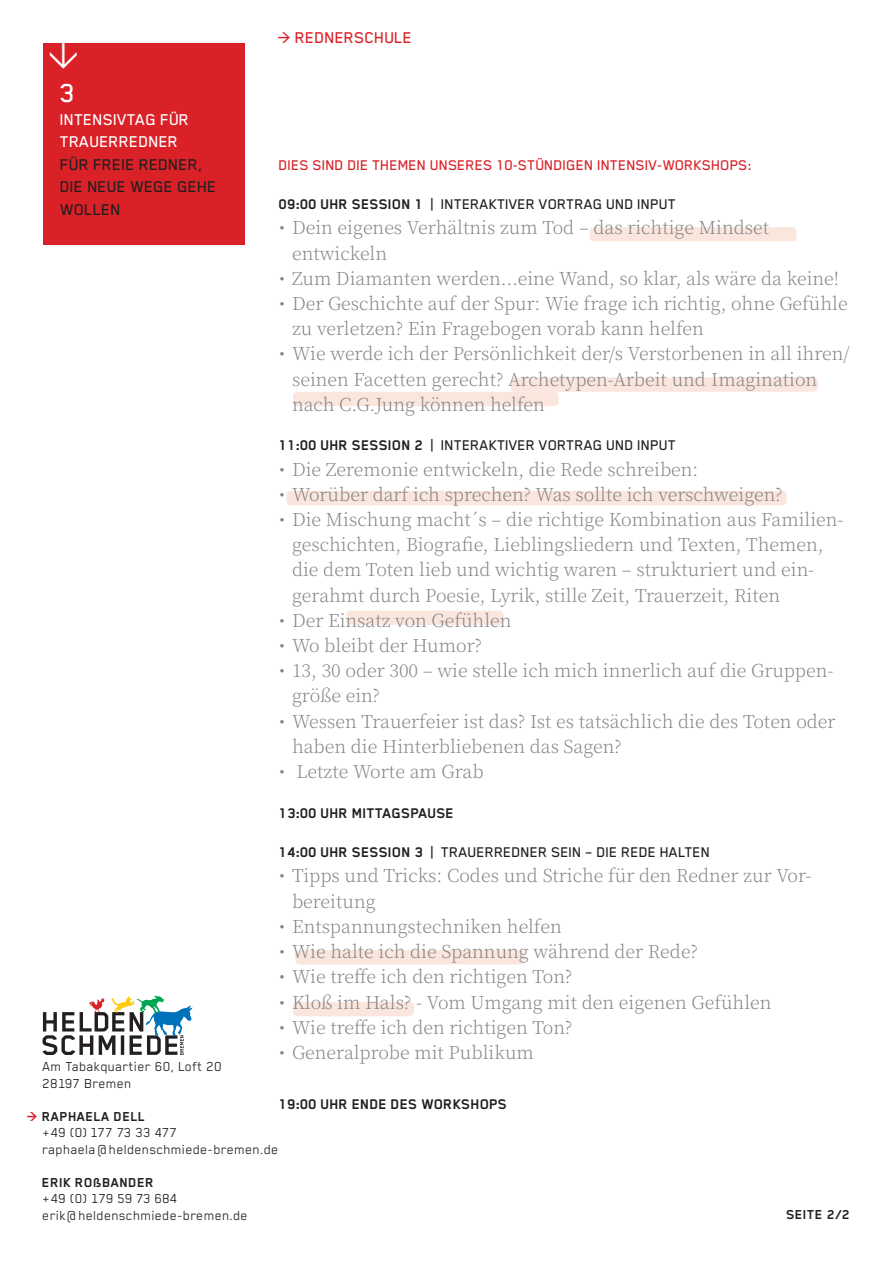
<style>
.page{position:relative;width:893px;height:1263px;background:#fff}
.page>*{position:absolute;margin:0;border:0;box-sizing:border-box;transform-origin:0 0}
.t1{font:500 30px "Blender";color:#fff}
.t2{font:200 18px/25.2px "Noto Serif JP";color:#808285}
.t3{font:500 18px/22.5px "Blender";color:#231f20}
.t4{font:500 18px/22.5px "Blender";color:#fff}
.t5{font:500 18px "Blender";color:#da2128}
.t6{font:500 16.2px "Blender";color:#231f20}
.t7{font:500 16.2px "Blender";color:#da2128}
.t8{font:700 16.2px "Blender";color:#231f20}
.t9{font:15px/16.5px "Blender";letter-spacing:.02em;color:#231f20}
.t10{font:700 15px "Blender";letter-spacing:.02em;color:#231f20}
.s1{font-weight:700}
.s2{font-weight:700;color:#da2128}
</style>
<div class="page">
<div style="left:295px;top:950px;width:230px;height:14px;background:#fae6dc;border-radius:4px"></div>
<div style="left:293px;top:1002px;width:121px;height:14px;background:#fae6dc;border-radius:4px"></div>
<div style="left:346px;top:610px;width:157px;height:15px;background:#fae6dc;border-radius:4px"></div>
<div style="left:286px;top:491px;width:501px;height:14px;background:#fae6dc;border-radius:4px"></div>
<div style="left:511px;top:377px;width:307px;height:15px;background:#fae6dc;border-radius:4px"></div>
<div style="left:590px;top:227px;width:207px;height:15px;background:#fae6dc;border-radius:4px"></div>
<div style="left:43px;top:43px;width:201px;height:201px;background:#da2128"></div>
<div style="left:293px;top:392px;width:265px;height:14px;background:#fae6dc;border-radius:4px"></div>
<svg style="left:43px;top:996px;width:150px;height:59px"></svg>
<p class="t5" style="left:279px;top:27px;width:136px">&gt; REDNERSCHULE</p>
<h1 class="t1" style="left:61px;top:76px;width:17px">3</h1>
<p class="t4" style="left:61px;top:107px;width:131px">INTENSIVTAG FÜR<br>TRAUERREDNER</p>
<p class="t3" style="left:61px;top:152px;width:158px">FÜR FREIE REDNER,<br>DIE NEUE WEGE GEHE<br>WOLLEN</p>
<p class="t7" style="left:279px;top:155px;width:475px">DIES SIND DIE THEMEN UNSERES 10-STÜNDIGEN INTENSIV-WORKSHOPS:</p>
<p class="t6" style="left:279px;top:195px;width:399px"><span class="s1">09:00 UHR SESSION 1</span> | INTERAKTIVER VORTRAG UND INPUT</p>
<p class="t2" style="left:292px;top:216px;width:479px;text-indent:-13px">• Dein eigenes Verhältnis zum Tod – das richtige Mindset entwickeln</p>
<p class="t2" style="left:279px;top:266px;width:561px">• Zum Diamanten werden…eine Wand, so klar, als wäre da keine!</p>
<p class="t2" style="left:292px;top:291px;width:557px;text-indent:-13px">• Der Geschichte auf der Spur: Wie frage ich richtig, ohne Gefühle zu verletzen? Ein Fragebogen vorab kann helfen</p>
<p class="t2" style="left:292px;top:342px;width:559px;text-indent:-13px">• Wie werde ich der Persönlichkeit der/s Verstorbenen in all ihren/ seinen Facetten gerecht? Archetypen-Arbeit und Imagination nach C.G.Jung können helfen</p>
<p class="t6" style="left:279px;top:436px;width:399px"><span class="s1">11:00 UHR SESSION 2</span> | INTERAKTIVER VORTRAG UND INPUT</p>
<p class="t2" style="left:279px;top:457px;width:421px">• Die Zeremonie entwickeln, die Rede schreiben:</p>
<p class="t2" style="left:279px;top:482px;width:505px">• Worüber darf ich sprechen? Was sollte ich verschweigen?</p>
<p class="t2" style="left:292px;top:507px;width:553px;text-indent:-13px">• Die Mischung macht´s – die richtige Kombination aus Familien&shy;geschichten, Biografie, Lieblingsliedern und Texten, Themen, die dem Toten lieb und wichtig waren – strukturiert und ein&shy;gerahmt durch Poesie, Lyrik, stille Zeit, Trauerzeit, Riten</p>
<p class="t2" style="left:279px;top:608px;width:234px">• Der Einsatz von Gefühlen</p>
<p class="t2" style="left:279px;top:633px;width:204px">• Wo bleibt der Humor?</p>
<p class="t2" style="left:292px;top:658px;width:543px;text-indent:-13px">• 13, 30 oder 300 – wie stelle ich mich innerlich auf die Gruppen&shy;größe ein?</p>
<p class="t2" style="left:292px;top:709px;width:545px;text-indent:-13px">• Wessen Trauerfeier ist das? Ist es tatsächlich die des Toten oder haben die Hinterbliebenen das Sagen?</p>
<p class="t2" style="left:279px;top:759px;width:206px">• Letzte Worte am Grab</p>
<p class="t8" style="left:279px;top:804px;width:177px">13:00 UHR MITTAGSPAUSE</p>
<p class="t6" style="left:279px;top:843px;width:433px"><span class="s1">14:00 UHR SESSION 3</span> | TRAUERREDNER SEIN – DIE REDE HALTEN</p>
<p class="t2" style="left:292px;top:864px;width:521px;text-indent:-13px">• Tipps und Tricks: Codes und Striche für den Redner zur Vor&shy;bereitung</p>
<p class="t2" style="left:279px;top:914px;width:284px">• Entspannungstechniken helfen</p>
<p class="t2" style="left:279px;top:939px;width:420px">• Wie halte ich die Spannung während der Rede?</p>
<p class="t2" style="left:279px;top:964px;width:294px">• Wie treffe ich den richtigen Ton?</p>
<p class="t2" style="left:279px;top:990px;width:494px">• Kloß im Hals? - Vom Umgang mit den eigenen Gefühlen</p>
<p class="t2" style="left:279px;top:1015px;width:294px">• Wie treffe ich den richtigen Ton?</p>
<p class="t2" style="left:279px;top:1040px;width:256px">• Generalprobe mit Publikum</p>
<p class="t8" style="left:279px;top:1095px;width:230px">19:00 UHR ENDE DES WORKSHOPS</p>
<p class="t9" style="left:43px;top:1058px;width:181px">Am Tabakquartier 60, Loft 20<br>28197 Bremen</p>
<p class="t9" style="left:43px;top:1107px;width:237px;text-indent:-15px"><span class="s2">&gt;</span> <span class="s1">RAPHAELA DELL<br></span>+49 {0} 177 73 33 477<br>raphaela@ heldenschmiede-bremen.de</p>
<p class="t10" style="left:43px;top:1174px;width:113px">ERIK ROßBANDER</p>
<p class="t9" style="left:43px;top:1190px;width:207px">+49 {0} 179 59 73 684<br>erik@ heldenschmiede-bremen.de</p>
<p class="t10" style="left:787px;top:1206px;width:65px">SEITE 2/2</p>
</div>
